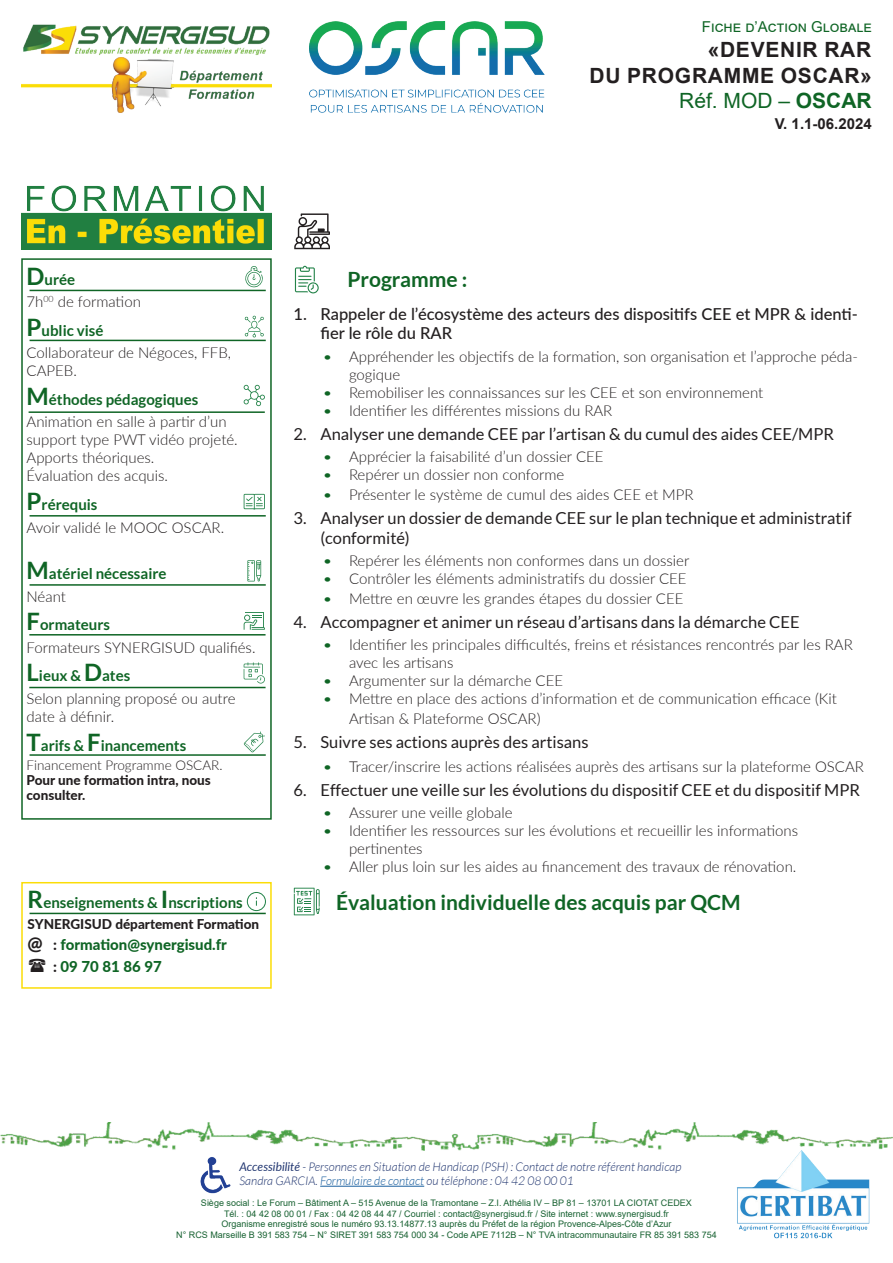
<style>
.page{position:relative;width:893px;height:1263px;background:#fff}
.page>*{position:absolute;margin:0;border:0;box-sizing:border-box;transform-origin:0 0}
.t1{font:700 21px "Lato";color:#0f6525}
.t2{font:700 21px/25.2px "Arial";letter-spacing:.035em;color:#231f20;text-align:right}
.t3{font:16.5px/19.8px "Lato";color:#231f20}
.t4{font:500 16.5px/19.8px "Lato";color:#231f20}
.t5{font:300 15px/18px "Lato";color:#231f20}
.t6{font:700 15px/28.8px "Lato";color:#0f6525}
.t7{font:800 15px/21.6px "Lato";color:#0f6525}
.t8{font:15px "Arial";color:#0f6525}
.t9{font:700 15px "Arial";color:#231f20}
.t10{font:800 13.5px/15px "Lato";color:#231f20}
.t11{font:300 13.5px "Lato";color:#231f20}
.t12{font:italic 300 12px/14.4px "Lato";color:#223771}
.t13{font:9px/10.8px "Arial";color:#186232;text-align:center}
.s1{font-weight:400;color:#0f6525}
.s2{color:#0f6525}
.s3{font-weight:700;font-size:24px;color:#0f6525}
.s4{font-weight:700;color:#0f6525}
.s5{font-weight:300;color:#231f20}
.s6{font-size:24px}
.s7{font-size:18px;color:#231f20}
.s8{color:#231f20}
.s9{font-weight:400}
.s10{color:#175d9e}
</style>
<div class="page">
<div style="left:21px;top:258px;width:251px;height:562px;border:2px solid #0f6525"></div>
<hr style="left:30px;top:290px;width:236px;height:1px;background:#0f6525">
<hr style="left:30px;top:340px;width:236px;height:1px;background:#0f6525">
<hr style="left:30px;top:515px;width:236px;height:2px;background:#0f6525">
<hr style="left:30px;top:584px;width:236px;height:2px;background:#0f6525">
<hr style="left:30px;top:754px;width:236px;height:2px;background:#0f6525">
<hr style="left:30px;top:913px;width:236px;height:1px;background:#0f6525">
<div style="left:21px;top:882px;width:251px;height:107px;border:2px solid #fbdd07"></div>
<hr style="left:29px;top:634px;width:237px;height:1px;background:#0f6525">
<hr style="left:29px;top:687px;width:237px;height:1px;background:#0f6525">
<img style="left:21px;top:24px;width:251px;height:89px">
<hr style="left:29px;top:411px;width:236px;height:2px;background:#0f6525">
<svg style="left:245px;top:266px;width:18px;height:21px"></svg>
<svg style="left:295px;top:266px;width:24px;height:27px"></svg>
<svg style="left:294px;top:888px;width:26px;height:27px"></svg>
<svg style="left:245px;top:316px;width:19px;height:21px"></svg>
<svg style="left:247px;top:560px;width:14px;height:21px"></svg>
<svg style="left:244px;top:612px;width:21px;height:18px"></svg>
<svg style="left:244px;top:731px;width:21px;height:22px"></svg>
<svg style="left:244px;top:385px;width:21px;height:21px"></svg>
<svg style="left:244px;top:494px;width:21px;height:16px"></svg>
<svg style="left:244px;top:662px;width:21px;height:21px"></svg>
<svg style="left:247px;top:892px;width:19px;height:19px"></svg>
<img style="left:21px;top:185px;width:251px;height:64px">
<svg style="left:294px;top:213px;width:36px;height:36px"></svg>
<img style="left:309px;top:21px;width:236px;height:92px">
<img style="left:0;top:1123px;width:893px;height:27px">
<img style="left:200px;top:1157px;width:31px;height:37px">
<hr style="left:320px;top:1186px;width:104px;height:1px;background:#175d9e">
<img style="left:735px;top:1147px;width:135px;height:92px">
<p class="t8" style="left:702px;top:17px;width:171px">Fiche d’Action Globale</p>
<h1 class="t2" style="left:590px;top:38px;width:284px">«DEVENIR RAR<br>DU PROGRAMME OSCAR»<br><span class="s1">Réf. MOD –</span> <span class="s2">OSCAR</span></h1>
<p class="t9" style="left:775px;top:113px;width:99px">V. 1.1-06.2024</p>
<p class="t5" style="left:27px;top:268px;width:116px;line-height:22.2px"><span class="s3">D</span><span class="s4">urée<br></span>7h<sup>00</sup> de formation</p>
<p class="t5" style="left:27px;top:319px;width:206px;line-height:22.2px"><span class="s3">P</span><span class="s4">ublic visé<br></span>Collaborateur de Négoces, FFB,</p>
<p class="t6" style="left:27px;top:356px;width:173px"><span class="s5">CAPEB.<br></span><span class="s6">M</span>éthodes pédagogiques</p>
<p class="t5" style="left:27px;top:412px;width:213px">Animation en salle à partir d’un support type PWT vidéo projeté.<br>Apports théoriques.<br>Évaluation des acquis.</p>
<p class="t5" style="left:27px;top:493px;width:199px;line-height:22.2px"><span class="s3">P</span><span class="s4">rérequis<br></span>Avoir validé le MOOC OSCAR.</p>
<p class="t6" style="left:27px;top:562px;width:141px;line-height:22.2px"><span class="s6">M</span>atériel nécessaire<br><span class="s5">Néant</span></p>
<p class="t5" style="left:27px;top:613px;width:230px;line-height:22.2px"><span class="s3">F</span><span class="s4">ormateurs<br></span>Formateurs SYNERGISUD qualifiés.</p>
<p class="t5" style="left:27px;top:664px;width:210px;line-height:22.2px"><span class="s3">L</span><span class="s4">ieux &amp;</span> <span class="s3">D</span><span class="s4">ates<br></span>Selon planning proposé ou autre</p>
<p class="t6" style="left:27px;top:702px;width:161px"><span class="s5">date à définir.<br></span><span class="s6">T</span>arifs &amp; <span class="s6">F</span>inancements</p>
<p class="t11" style="left:27px;top:755px;width:198px">Financement Programme OSCAR.</p>
<p class="t10" style="left:27px;top:772px;width:186px">Pour une formation intra, nous consulter.</p>
<p class="t6" style="left:28px;top:888px;width:217px"><span class="s6">R</span>enseignements &amp; <span class="s6">I</span>nscriptions</p>
<p class="t10" style="left:28px;top:915px;width:233px">SYNERGISUD département Formation</p>
<p class="t7" style="left:53px;top:933px;width:175px;text-indent:-25px"><span class="s7">@</span> <span class="s8">:</span> formation@synergisud.fr <span class="s8">:</span> 09 70 81 86 97</p>
<h1 class="t1" style="left:347px;top:267px;width:121px">Programme :</h1>
<p class="t4" style="left:320px;top:303px;width:539px;text-indent:-27px">1. Rappeler de l’écosystème des acteurs des dispositifs CEE et MPR &amp; identi&shy;fier le rôle du RAR</p>
<p class="t5" style="left:349px;top:347px;width:510px;text-indent:-27px"><span class="s2">•</span> Appréhender les objectifs de la formation, son organisation et l’approche péda&shy;gogique</p>
<p class="t5" style="left:322px;top:383px;width:443px"><span class="s2">•</span> Remobiliser les connaissances sur les CEE et son environnement</p>
<p class="t5" style="left:322px;top:401px;width:292px"><span class="s2">•</span> Identifier les différentes missions du RAR</p>
<p class="t3" style="left:293px;top:424px;width:542px">2. Analyser une demande CEE par l’artisan &amp; du cumul des aides CEE/MPR</p>
<p class="t5" style="left:322px;top:447px;width:283px"><span class="s2">•</span> Apprécier la faisabilité d’un dossier CEE</p>
<p class="t5" style="left:322px;top:465px;width:244px"><span class="s2">•</span> Repérer un dossier non conforme</p>
<p class="t5" style="left:322px;top:485px;width:373px"><span class="s2">•</span> Présenter le système de cumul des aides CEE et MPR</p>
<p class="t3" style="left:320px;top:508px;width:533px;text-indent:-27px">3. Analyser un dossier de demande CEE sur le plan technique et administratif (conformité)</p>
<p class="t5" style="left:322px;top:551px;width:369px"><span class="s2">•</span> Repérer les éléments non conformes dans un dossier</p>
<p class="t5" style="left:322px;top:569px;width:366px"><span class="s2">•</span> Contrôler les éléments administratifs du dossier CEE</p>
<p class="t5" style="left:322px;top:589px;width:363px"><span class="s2">•</span> Mettre en œuvre les grandes étapes du dossier CEE</p>
<p class="t3" style="left:293px;top:612px;width:508px">4. Accompagner et animer un réseau d’artisans dans la démarche CEE</p>
<p class="t5" style="left:349px;top:635px;width:505px;text-indent:-27px"><span class="s2">•</span> Identifier les principales difficultés, freins et résistances rencontrés par les RAR avec les artisans</p>
<p class="t5" style="left:322px;top:671px;width:243px"><span class="s2">•</span> Argumenter sur la démarche CEE</p>
<p class="t5" style="left:349px;top:688px;width:489px;line-height:19.8px;text-indent:-27px"><span class="s2">•</span> Mettre en place des actions d’information et de communication efficace (Kit<br>Artisan &amp; Plateforme OSCAR)</p>
<p class="t3" style="left:293px;top:732px;width:297px">5. Suivre ses actions auprès des artisans</p>
<p class="t5" style="left:322px;top:757px;width:543px"><span class="s2">•</span> Tracer/inscrire les actions réalisées auprès des artisans sur la plateforme OSCAR</p>
<p class="t3" style="left:293px;top:780px;width:568px">6. Effectuer une veille sur les évolutions du dispositif CEE et du dispositif MPR</p>
<p class="t5" style="left:322px;top:803px;width:192px"><span class="s2">•</span> Assurer une veille globale</p>
<p class="t5" style="left:349px;top:821px;width:451px;text-indent:-27px"><span class="s2">•</span> Identifier les ressources sur les évolutions et recueillir les informations pertinentes</p>
<p class="t5" style="left:322px;top:857px;width:476px"><span class="s2">•</span> Aller plus loin sur les aides au financement des travaux de rénovation.</p>
<h1 class="t1" style="left:336px;top:890px;width:406px">Évaluation individuelle des acquis par QCM</h1>
<p class="t12" style="left:240px;top:1160px;width:443px"><span class="s9">Accessibilité</span> - Personnes en Situation de Handicap (PSH) : Contact de notre référent handicap<br>Sandra GARCIA. <span class="s10">Formulaire de contact</span> ou téléphone : 04 42 08 00 01</p>
<p class="t13" style="left:176px;top:1197px;width:542px">Siège social : Le Forum – Bâtiment A – 515 Avenue de la Tramontane – Z.I. Athélia IV – BP 81 – 13701 LA CIOTAT CEDEX<br>Tél. : 04 42 08 00 01 / Fax : 04 42 08 44 47 / Courriel : contact@synergisud.fr / Site internet : www.synergisud.fr<br>Organisme enregistré sous le numéro 93.13.14877.13 auprès du Préfet de la région Provence-Alpes-Côte d’Azur<br>N° RCS Marseille B 391 583 754 – N° SIRET 391 583 754 000 34 - Code APE 7112B – N° TVA intracommunautaire FR 85 391 583 754</p>
</div>
